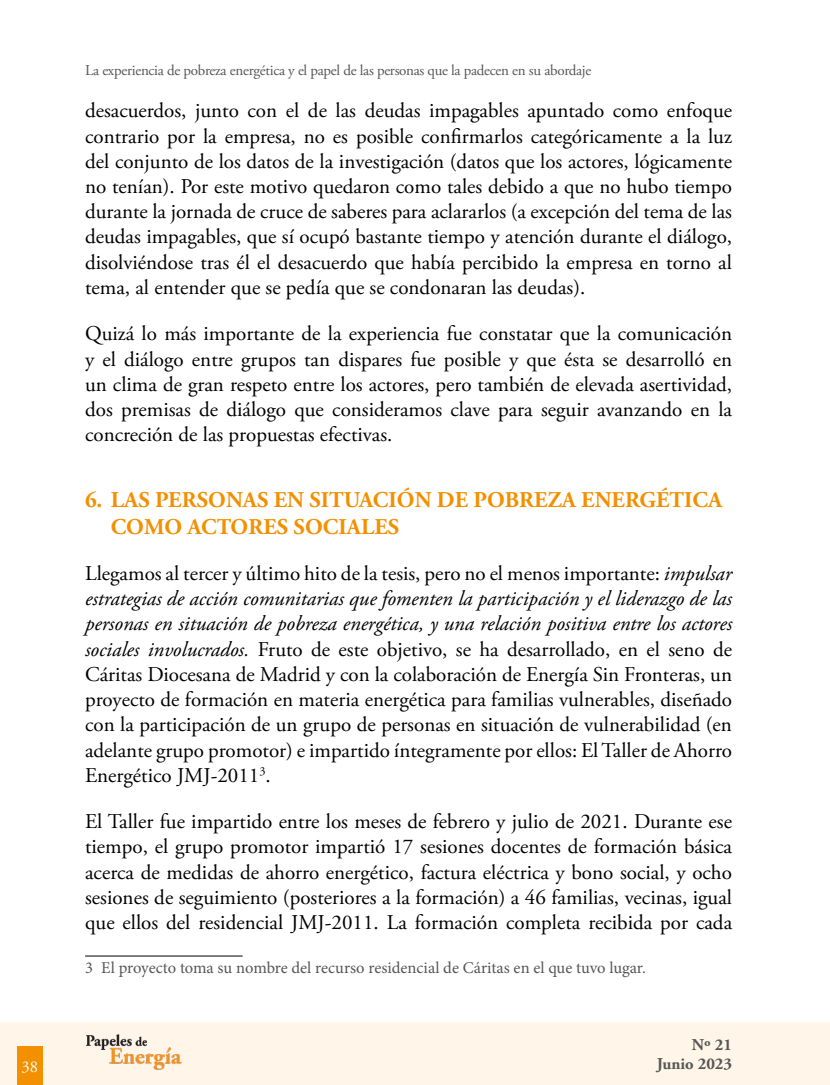
<style>
.page{position:relative;width:830px;height:1085px;background:#fff}
.page>*{position:absolute;margin:0;border:0;box-sizing:border-box;transform-origin:0 0}
.t1{font:700 22.5px/27px "Adobe Garamond Pro";letter-spacing:.005em;color:#f39000}
.t2{font:21px/25.2px "Adobe Garamond Pro";color:#000;text-align:justify}
.t3{font:16.5px "Minion Pro";letter-spacing:-.005em;color:#575756}
.t4{font:700 16.5px "Adobe Garamond Pro";color:#575756}
.t5{font:16.5px "Adobe Garamond Pro";color:#fff}
.t6{font:15px "Adobe Garamond Pro";letter-spacing:-.02em;color:#575756}
.s1{font-style:italic}
</style>
<div class="page">
<div style="left:0;top:1021px;width:829px;height:63px;background:#fff5e9"></div>
<img style="left:86px;top:1034px;width:95px;height:35px">
<div style="left:17px;top:1046px;width:26px;height:38px;background:#f39000"></div>
<hr style="left:85px;top:955px;width:157px;height:1px;background:#000">
<p class="t6" style="left:85px;top:62px;width:507px">La experiencia de pobreza energética y el papel de las personas que la padecen en su abordaje</p>
<p class="t2" style="left:85px;top:99px;width:648px">desacuerdos, junto con el de las deudas impagables apuntado como enfoque contrario por la empresa, no es posible confirmarlos categóricamente a la luz del conjunto de los datos de la investigación (datos que los actores, lógicamente no tenían). Por este motivo quedaron como tales debido a que no hubo tiempo durante la jornada de cruce de saberes para aclararlos (a excepción del tema de las deudas impagables, que sí ocupó bastante tiempo y atención durante el diálogo, disolviéndose tras él el desacuerdo que había percibido la empresa en torno al tema, al entender que se pedía que se condonaran las deudas).</p>
<p class="t2" style="left:85px;top:322px;width:648px">Quizá lo más importante de la experiencia fue constatar que la comunicación y el diálogo entre grupos tan dispares fue posible y que ésta se desarrolló en un clima de gran respeto entre los actores, pero también de elevada asertividad, dos premisas de diálogo que consideramos clave para seguir avanzando en la concreción de las propuestas efectivas.</p>
<p class="t1" style="left:111px;top:486px;width:612px;text-indent:-26px">6. LAS PERSONAS EN SITUACIÓN DE POBREZA ENERGÉTICA<br>COMO ACTORES SOCIALES</p>
<p class="t2" style="left:85px;top:561px;width:648px">Llegamos al tercer y último hito de la tesis, pero no el menos importante: <span class="s1">impulsar estrategias de acción comunitarias que fomenten la participación y el liderazgo de las personas en situación de pobreza energética, y una relación positiva entre los actores sociales involucrados.</span> Fruto de este objetivo, se ha desarrollado, en el seno de Cáritas Diocesana de Madrid y con la colaboración de Energía Sin Fronteras, un proyecto de formación en materia energética para familias vulnerables, diseñado con la participación de un grupo de personas en situación de vulnerabilidad (en adelante grupo promotor) e impartido íntegramente por ellos: El Taller de Ahorro Energético JMJ-2011<sup>3</sup>.</p>
<p class="t2" style="left:85px;top:809px;width:648px">El Taller fue impartido entre los meses de febrero y julio de 2021. Durante ese tiempo, el grupo promotor impartió 17 sesiones docentes de formación básica acerca de medidas de ahorro energético, factura eléctrica y bono social, y ocho sesiones de seguimiento (posteriores a la formación) a 46 familias, vecinas, igual que ellos del residencial JMJ-2011. La formación completa recibida por cada</p>
<p class="t3" style="left:85px;top:956px;width:562px">3 El proyecto toma su nombre del recurso residencial de Cáritas en el que tuvo lugar.</p>
<p class="t4" style="left:691px;top:1034px;width:42px">Nº 21</p>
<p class="t5" style="left:22px;top:1056px;width:18px">38</p>
<p class="t4" style="left:656px;top:1054px;width:77px">Junio 2023</p>
</div>
